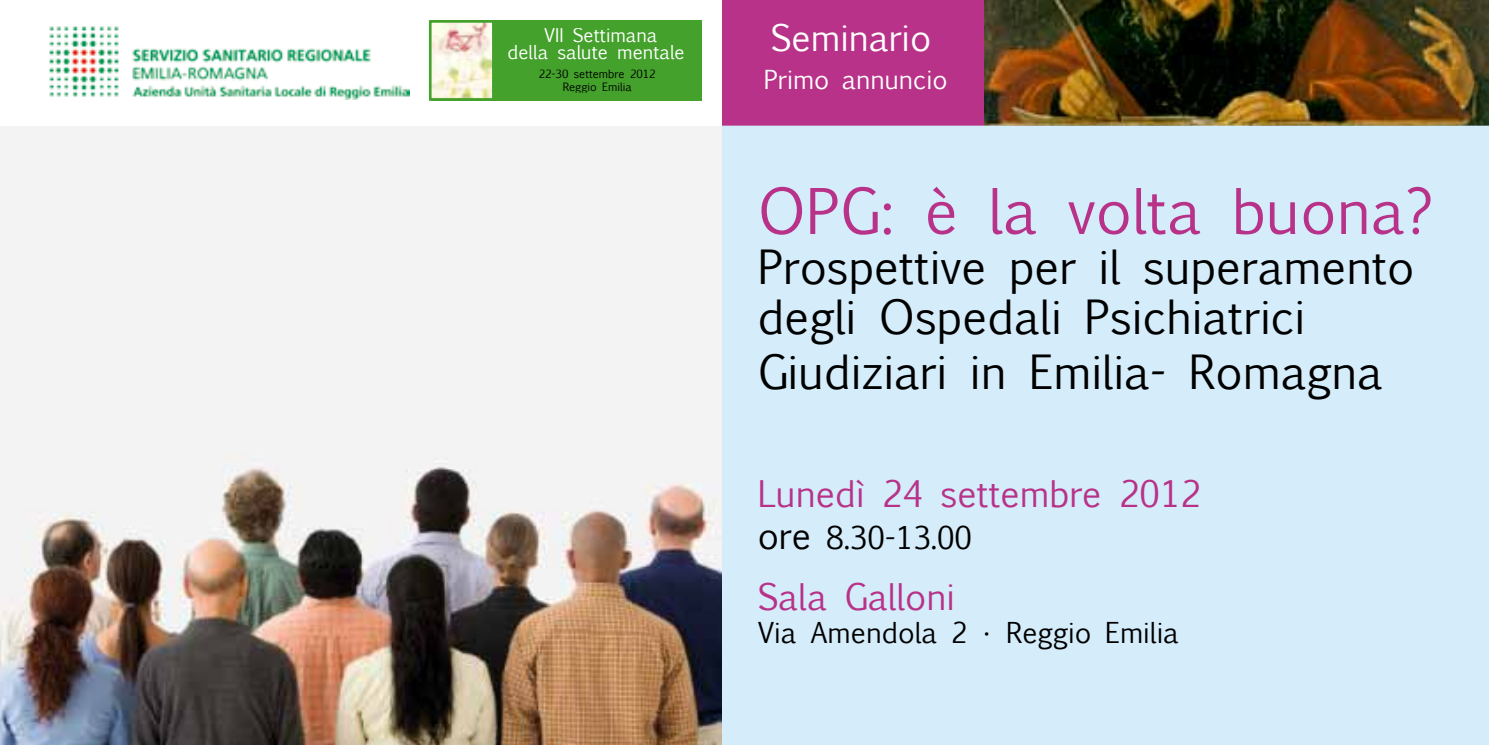
<style>
.page{position:relative;width:1489px;height:745px;background:#fff}
.page>*{position:absolute;margin:0;border:0;box-sizing:border-box;transform-origin:0 0}
.t1{font:60px "Euphemia UCAS";color:#b73288}
.t2{font:45px/50px "Euphemia UCAS";color:#000}
.t3{font:35px "Euphemia UCAS";color:#b73288}
.t4{font:35px "Euphemia UCAS";color:#fff}
.t5{font:30px "Euphemia UCAS";color:#000}
.t6{font:27.5px "Euphemia UCAS";color:#000}
.t7{font:25px "Euphemia UCAS";color:#fff}
.t8{font:18.25px/16.5px "Euphemia UCAS";color:#fff;text-align:center}
.t9{font:11px/13.2px "Euphemia UCAS";color:#000;text-align:center}
.s1{font-size:35px}
</style>
<div class="page">
<div style="left:722px;top:0;width:262px;height:126px;background:#b73288"></div>
<img style="left:984px;top:0;width:504px;height:126px">
<div style="left:722px;top:126px;width:766px;height:618px;background:#d5edfa"></div>
<img style="left:0;top:126px;width:721px;height:618px">
<img style="left:49px;top:26px;width:360px;height:73px">
<div style="left:431px;top:20px;width:271px;height:81px;background:#44a12b"></div>
<img style="left:433px;top:24px;width:57px;height:73px">
<div style="left:429px;top:20px;width:65px;height:81px;border:3px solid #44a12b"></div>
<p class="t8" style="left:507px;top:27px;width:179px">VII Settimana<br>della salute mentale</p>
<p class="t9" style="left:539px;top:67px;width:118px">22-30 settembre 2012<br>Reggio Emilia</p>
<p class="t4" style="left:770px;top:13px;width:162px">Seminario</p>
<p class="t7" style="left:763px;top:62px;width:185px">Primo annuncio</p>
<h1 class="t1" style="left:757px;top:168px;width:677px">OPG: è la volta buona?</h1>
<p class="t2" style="left:757px;top:242px;width:658px">Prospettive per il superamento degli Ospedali Psichiatrici</p>
<p class="t2" style="left:757px;top:347px;width:626px">Giudiziari in Emilia- Romagna</p>
<p class="t3" style="left:757px;top:469px;width:444px">Lunedì 24 settembre 2012</p>
<p class="t5" style="left:757px;top:516px;width:216px"><span class="s1">ore</span> 8.30-13.00</p>
<p class="t3" style="left:757px;top:571px;width:199px">Sala Galloni</p>
<p class="t6" style="left:757px;top:612px;width:423px">Via Amendola 2 • Reggio Emilia</p>
</div>
